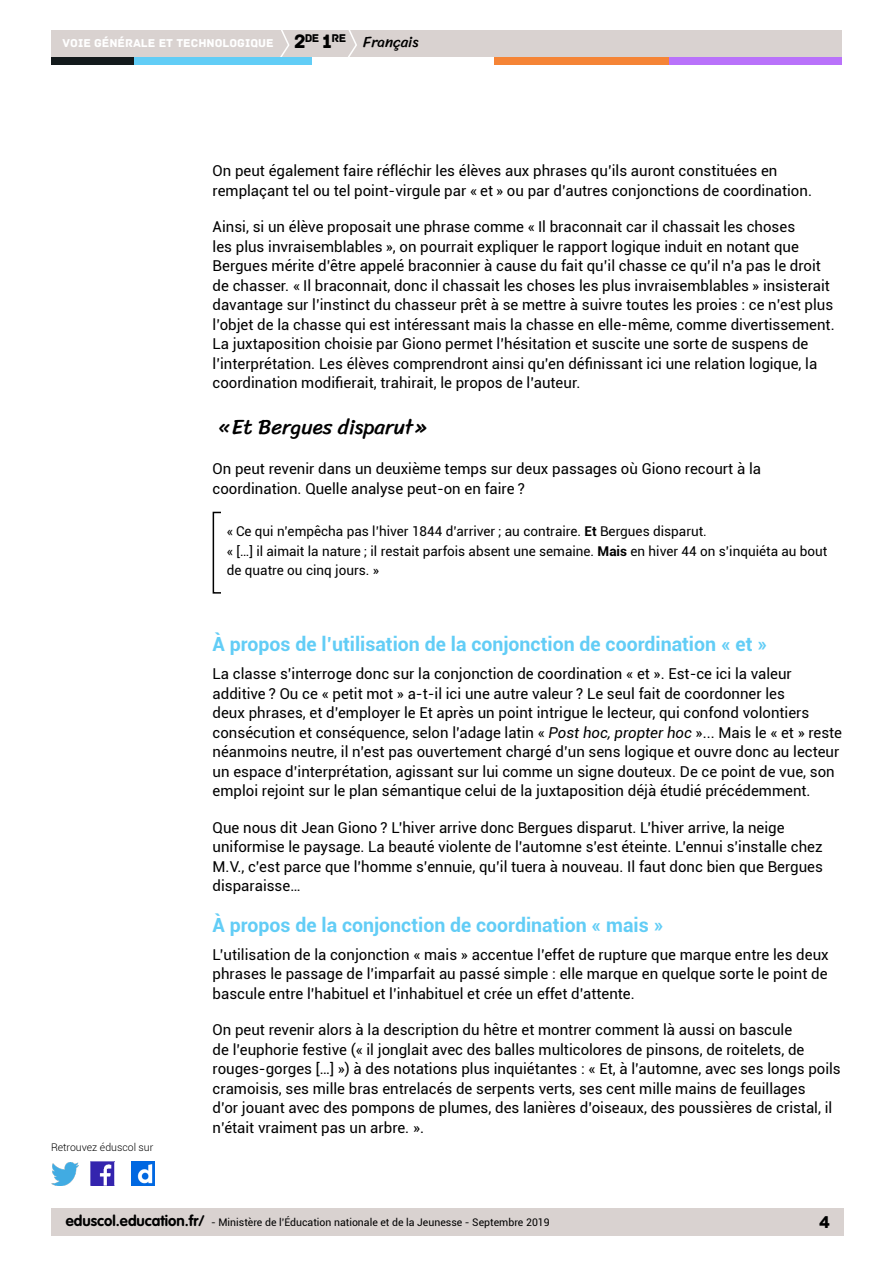
<style>
.page{position:relative;width:893px;height:1263px;background:#fff}
.page>*{position:absolute;margin:0;border:0;box-sizing:border-box;transform-origin:0 0}
.t1{font:21px "Sriracha";color:#000}
.t2{font:700 19.5px "Roboto";color:#62cdf6}
.t3{font:18px "Archive";color:#000}
.t4{font:15px/19.5px "Roboto";color:#000}
.t5{font:15px "Sriracha";color:#000}
.t6{font:13.5px/19.5px "Roboto";color:#000}
.t7{font:12px "Archive";color:#fff}
.t8{font:11.85px "Archive";color:#000}
.t9{font:10.5px "Roboto";color:#000}
.t10{font:300 10.5px "Roboto";color:#000}
.s1{font-size:20.4px}
.s2{font-weight:700}
.s3{font-style:italic}
.s4{font-family:"VAG Rounded Std";font-weight:700;font-size:15px}
</style>
<div class="page">
<div style="left:51px;top:1209px;width:792px;height:27px;background:#d9d2d0"></div>
<div style="left:51px;top:30px;width:791px;height:27px;background:#d9d2d0"></div>
<svg style="left:280px;top:30px;width:10px;height:27px"></svg>
<svg style="left:348px;top:30px;width:9px;height:27px"></svg>
<div style="left:133px;top:57px;width:179px;height:8px;background:#62cdf6"></div>
<div style="left:51px;top:57px;width:82px;height:8px;background:#131a1c"></div>
<div style="left:667px;top:57px;width:175px;height:8px;background:#b972fa"></div>
<div style="left:494px;top:57px;width:175px;height:8px;background:#f58436"></div>
<img style="left:91px;top:1162px;width:23px;height:23px">
<img style="left:51px;top:1163px;width:28px;height:22px">
<img style="left:132px;top:1162px;width:22px;height:23px">
<p class="t8" style="left:294px;top:31px;width:54px"><span class="s1">2</span>DE <span class="s1">1</span>RE</p>
<p class="t7" style="left:63px;top:36px;width:212px">VOIE GÉNÉRALE ET TECHNOLOGIQUE</p>
<p class="t5" style="left:363px;top:33px;width:57px">Français</p>
<p class="t4" style="left:213px;top:160px;width:601px">On peut également faire réfléchir les élèves aux phrases qu’ils auront constituées en remplaçant tel ou tel point-virgule par « et » ou par d’autres conjonctions de coordination.</p>
<p class="t4" style="left:213px;top:216px;width:624px">Ainsi, si un élève proposait une phrase comme « Il braconnait car il chassait les choses<br>les plus invraisemblables », on pourrait expliquer le rapport logique induit en notant que Bergues mérite d’être appelé braconnier à cause du fait qu’il chasse ce qu’il n’a pas le droit de chasser. « Il braconnait, donc il chassait les choses les plus invraisemblables » insisterait davantage sur l’instinct du chasseur prêt à se mettre à suivre toutes les proies : ce n’est plus l’objet de la chasse qui est intéressant mais la chasse en elle-même, comme divertissement.<br>La juxtaposition choisie par Giono permet l’hésitation et suscite une sorte de suspens de l’interprétation. Les élèves comprendront ainsi qu’en défi nissant ici une relation logique, la coordination modifierait, trahirait, le propos de l’auteur.</p>
<h1 class="t1" style="left:219px;top:414px;width:210px">«Et Bergues disparut»</h1>
<p class="t4" style="left:213px;top:459px;width:550px">On peut revenir dans un deuxième temps sur deux passages où Giono recourt à la coordination. Quelle analyse peut-on en faire ?</p>
<p class="t6" style="left:227px;top:521px;width:602px">« Ce qui n’empêcha pas l’hiver 1844 d’arriver ; au contraire. <span class="s2">Et</span> Bergues disparut.<br>« […] il aimait la nature ; il restait parfois absent une semaine. <span class="s2">Mais</span> en hiver 44 on s’inquiéta au bout de quatre ou cinq jours. »</p>
<p class="t10" style="left:51px;top:1140px;width:104px">Retrouvez éduscol sur</p>
<h2 class="t2" style="left:213px;top:631px;width:556px">À propos de l’utilisation de la conjonction de coordination « et »</h2>
<p class="t4" style="left:213px;top:664px;width:631px">La classe s’interroge donc sur la conjonction de coordination « et ». Est-ce ici la valeur additive ? Ou ce « petit mot » a-t-il ici une autre valeur ? Le seul fait de coordonner les<br>deux phrases, et d’employer le Et après un point intrigue le lecteur, qui confond volontiers consécution et conséquence, selon l’adage latin « <span class="s3">Post hoc, propter hoc</span> »... Mais le « et » reste néanmoins neutre, il n’est pas ouvertement chargé d’un sens logique et ouvre donc au lecteur un espace d’interprétation, agissant sur lui comme un signe douteux. De ce point de vue, son emploi rejoint sur le plan sémantique celui de la juxtaposition déjà étudié précédemment.</p>
<p class="t4" style="left:213px;top:817px;width:612px">Que nous dit Jean Giono ? L’hiver arrive donc Bergues disparut. L’hiver arrive, la neige uniformise le paysage. La beauté violente de l’automne s’est éteinte. L’ennui s’installe chez M.V., c’est parce que l’homme s’ennuie, qu’il tuera à nouveau. Il faut donc bien que Bergues disparaisse…</p>
<h2 class="t2" style="left:213px;top:911px;width:452px">À propos de la conjonction de coordination « mais »</h2>
<p class="t4" style="left:213px;top:944px;width:618px;text-align:justify">L’utilisation de la conjonction « mais » accentue l’effet de rupture que marque entre les deux phrases le passage de l’imparfait au passé simple : elle marque en quelque sorte le point de bascule entre l’habituel et l’inhabituel et crée un effet d’attente.</p>
<p class="t4" style="left:213px;top:1019px;width:630px">On peut revenir alors à la description du hêtre et montrer comment là aussi on bascule<br>de l’euphorie festive (« il jonglait avec des balles multicolores de pinsons, de roitelets, de rouges-gorges […] ») à des notations plus inquiétantes : « Et, à l’automne, avec ses longs poils cramoisis, ses mille bras entrelacés de serpents verts, ses cent mille mains de feuillages<br>d’or jouant avec des pompons de plumes, des lanières d’oiseaux, des poussières de cristal, il n’était vraiment pas un arbre. ».</p>
<p class="t9" style="left:66px;top:1215px;width:485px"><span class="s4">eduscol.education.fr/</span> - Ministère de l’Éducation nationale et de la Jeunesse - Septembre 2019</p>
<p class="t3" style="left:819px;top:1211px;width:13px">4</p>
</div>
